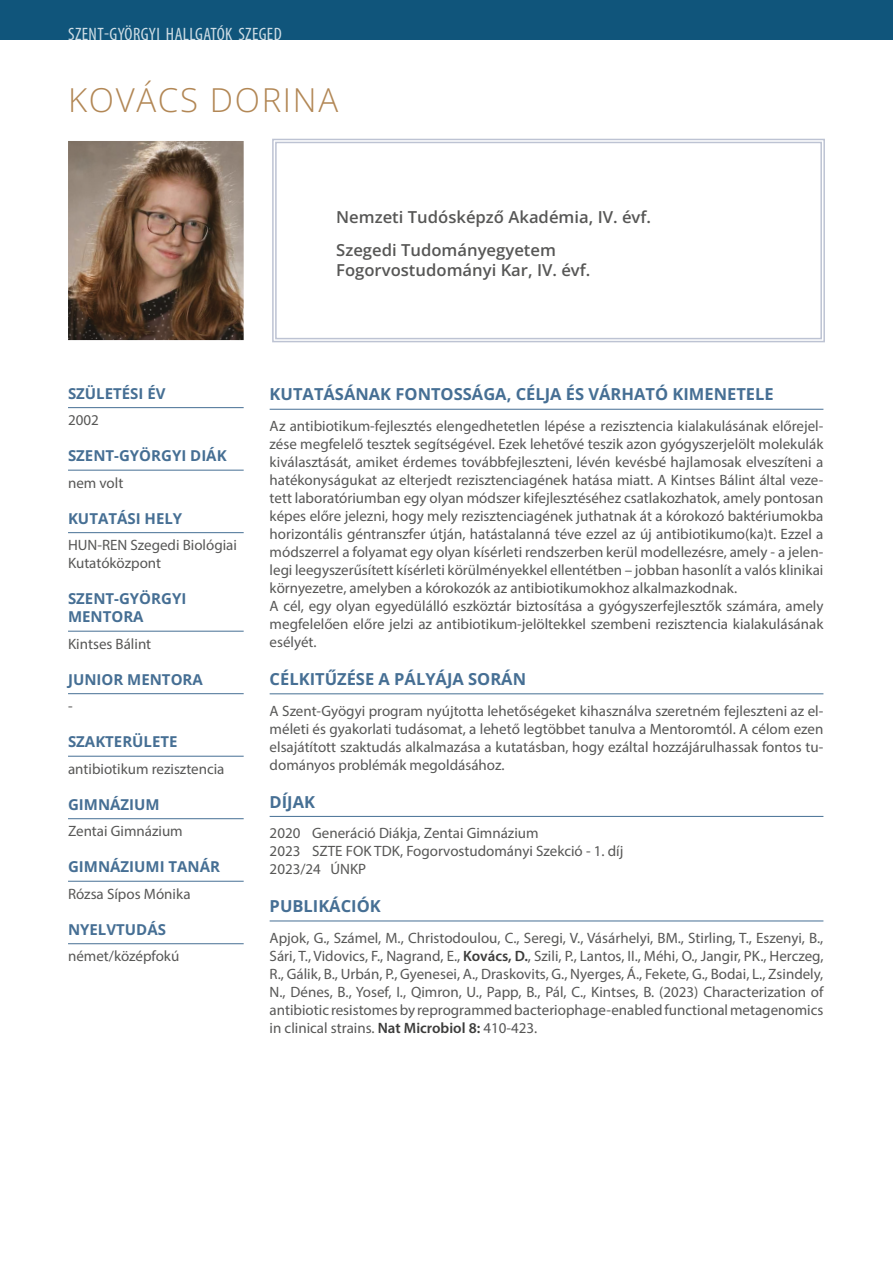
<style>
.page{position:relative;width:893px;height:1263px;background:#fff}
.page>*{position:absolute;margin:0;border:0;box-sizing:border-box;transform-origin:0 0}
.t1{font:33px "Open Sans";letter-spacing:.05em;color:#b28755}
.t2{font:condensed 18px "Myriad Pro";letter-spacing:.02em;color:#fff}
.t3{font:700 16.5px "Open Sans";color:#466f94}
.t4{font:600 16.5px/32.5px "Open Sans";color:#575756}
.t5{font:15px/18px "Myriad Pro";color:#575756}
.t6{font:700 15px/18px "Open Sans";color:#466f94}
.s1{font-weight:600;color:#3c3c3b}
</style>
<div class="page">
<div style="left:0;top:0;width:893px;height:40px;background:#10557b"></div>
<svg style="left:272px;top:138px;width:553px;height:205px"></svg>
<div style="left:275px;top:142px;width:547px;height:197px;border:1px solid #bdc3d3"></div>
<img style="left:68px;top:141px;width:176px;height:199px">
<hr style="left:68px;top:407px;width:176px;height:1px;background:#466f94">
<hr style="left:68px;top:470px;width:176px;height:1px;background:#466f94">
<hr style="left:68px;top:532px;width:176px;height:1px;background:#466f94">
<hr style="left:68px;top:631px;width:176px;height:1px;background:#466f94">
<hr style="left:68px;top:693px;width:176px;height:1px;background:#466f94">
<hr style="left:68px;top:756px;width:176px;height:1px;background:#466f94">
<hr style="left:68px;top:818px;width:176px;height:1px;background:#466f94">
<hr style="left:68px;top:881px;width:176px;height:1px;background:#466f94">
<hr style="left:68px;top:943px;width:176px;height:1px;background:#466f94">
<hr style="left:270px;top:409px;width:553px;height:1px;background:#466f94">
<hr style="left:270px;top:693px;width:553px;height:1px;background:#466f94">
<hr style="left:270px;top:816px;width:553px;height:1px;background:#466f94">
<hr style="left:270px;top:920px;width:553px;height:1px;background:#466f94">
<p class="t2" style="left:68px;top:23px;width:215px">SZENT-GYÖRGYI HALLGATÓK SZEGED</p>
<h1 class="t1" style="left:68px;top:77px;width:272px">KOVÁCS DORINA</h1>
<p class="t4" style="left:336px;top:200px;width:316px">Nemzeti Tudósképző Akadémia, IV. évf.<br>Szegedi Tudományegyetem</p>
<p class="t4" style="left:336px;top:253px;width:256px">Fogorvostudományi Kar, IV. évf.</p>
<p class="t6" style="left:68px;top:384px;width:99px">SZÜLETÉSI ÉV</p>
<p class="t5" style="left:68px;top:411px;width:32px">2002</p>
<p class="t6" style="left:68px;top:446px;width:160px">SZENT-GYÖRGYI DIÁK</p>
<p class="t5" style="left:68px;top:473px;width:57px">nem volt</p>
<p class="t6" style="left:68px;top:509px;width:116px">KUTATÁSI HELY</p>
<p class="t5" style="left:68px;top:536px;width:170px">HUN-REN Szegedi Biológiai<br>Kutatóközpont</p>
<p class="t6" style="left:68px;top:589px;width:120px">SZENT-GYÖRGYI<br>MENTORA</p>
<p class="t5" style="left:68px;top:634px;width:85px">Kintses Bálint</p>
<p class="t6" style="left:68px;top:670px;width:136px">JUNIOR MENTORA</p>
<p class="t5" style="left:68px;top:697px;width:6px">-</p>
<p class="t6" style="left:68px;top:732px;width:111px">SZAKTERÜLETE</p>
<p class="t5" style="left:68px;top:759px;width:158px">antibiotikum rezisztencia</p>
<p class="t6" style="left:68px;top:795px;width:93px">GIMNÁZIUM</p>
<p class="t5" style="left:68px;top:822px;width:116px">Zentai Gimnázium</p>
<p class="t6" style="left:68px;top:857px;width:153px">GIMNÁZIUMI TANÁR</p>
<p class="t5" style="left:68px;top:884px;width:124px">Rózsa Sípos Mónika</p>
<p class="t6" style="left:68px;top:920px;width:99px">NYELVTUDÁS</p>
<p class="t5" style="left:68px;top:947px;width:113px">német/középfokú</p>
<p class="t3" style="left:270px;top:383px;width:506px">KUTATÁSÁNAK FONTOSSÁGA, CÉLJA ÉS VÁRHATÓ KIMENETELE</p>
<p class="t5" style="left:270px;top:417px;width:555px">Az antibiotikum-fejlesztés elengedhetetlen lépése a rezisztencia kialakulásának előrejel&shy;zése megfelelő tesztek segítségével. Ezek lehetővé teszik azon gyógyszerjelölt molekulák kiválasztását, amiket érdemes továbbfejleszteni, lévén kevésbé hajlamosak elveszíteni a hatékonyságukat az elterjedt rezisztenciagének hatása miatt. A Kintses Bálint által veze&shy;tett laboratóriumban egy olyan módszer kifejlesztéséhez csatlakozhatok, amely pontosan képes előre jelezni, hogy mely rezisztenciagének juthatnak át a kórokozó baktériumokba horizontális géntranszfer útján, hatástalanná téve ezzel az új antibiotikumo(ka)t. Ezzel a módszerrel a folyamat egy olyan kísérleti rendszerben kerül modellezésre, amely - a jelen&shy;legi leegyszerűsített kísérleti körülményekkel ellentétben – jobban hasonlít a valós klinikai környezetre, amelyben a kórokozók az antibiotikumokhoz alkalmazkodnak.<br>A cél, egy olyan egyedülálló eszköztár biztosítása a gyógyszerfejlesztők számára, amely megfelelően előre jelzi az antibiotikum-jelöltekkel szembeni rezisztencia kialakulásának esélyét.</p>
<p class="t3" style="left:270px;top:668px;width:258px">CÉLKITŰZÉSE A PÁLYÁJA SORÁN</p>
<p class="t5" style="left:270px;top:701px;width:555px;text-align:justify">A Szent-Gyögyi program nyújtotta lehetőségeket kihasználva szeretném fejleszteni az el&shy;méleti és gyakorlati tudásomat, a lehető legtöbbet tanulva a Mentoromtól. A célom ezen elsajátított szaktudás alkalmazása a kutatásban, hogy ezáltal hozzájárulhassak fontos tu&shy;dományos problémák megoldásához.</p>
<p class="t3" style="left:270px;top:790px;width:47px">DÍJAK</p>
<p class="t5" style="left:270px;top:824px;width:355px">2020 Generáció Diákja, Zentai Gimnázium<br>2023 SZTE FOK TDK, Fogorvostudományi Szekció - 1. díj<br>2023/24 ÚNKP</p>
<p class="t3" style="left:270px;top:895px;width:113px">PUBLIKÁCIÓK</p>
<p class="t5" style="left:270px;top:928px;width:555px;text-align:justify">Apjok, G., Számel, M., Christodoulou, C., Seregi, V., Vásárhelyi, BM., Stirling, T., Eszenyi, B., Sári, T., Vidovics, F., Nagrand, E., <span class="s1">Kovács, D.</span>, Szili, P., Lantos, II., Méhi, O., Jangir, PK., Herczeg, R., Gálik, B., Urbán, P., Gyenesei, A., Draskovits, G., Nyerges, Á., Fekete, G., Bodai, L., Zsindely, N., Dénes, B., Yosef, I., Qimron, U., Papp, B., Pál, C., Kintses, B. (2023) Characterization of antibiotic resistomes by reprogrammed bacteriophage-enabled functional metagenomics in clinical strains. <span class="s1">Nat Microbiol 8:</span> 410-423.</p>
</div>
